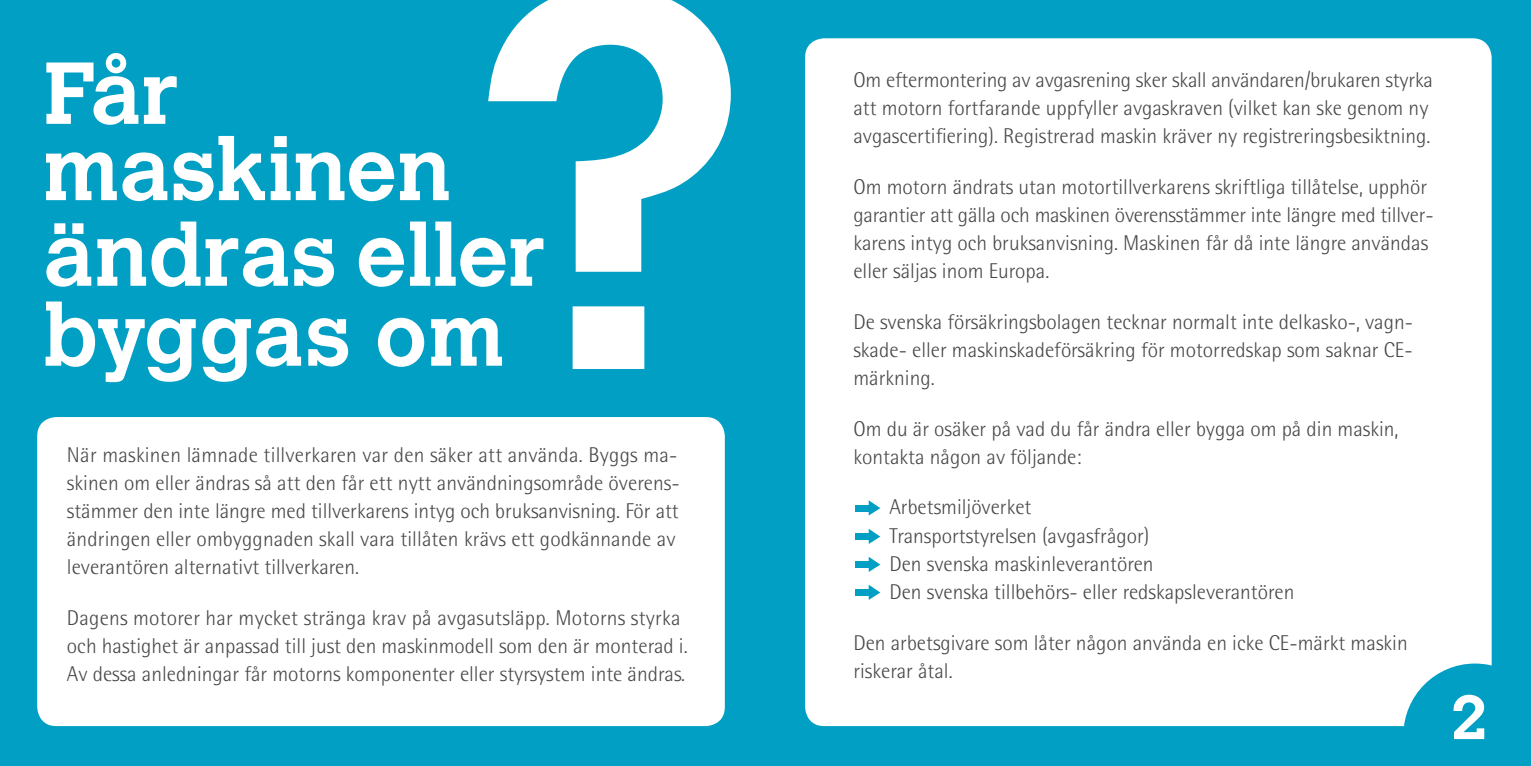
<style>
.page{position:relative;width:1531px;height:766px;background:#fff}
.page>*{position:absolute;margin:0;border:0;box-sizing:border-box;transform-origin:0 0}
.t1{font:700 86.85px/76.3px "Calvert MT Std";color:#fff}
.t2{font:700 61.43px "Calvert MT Std";color:#fff}
.t3{font:300 21.38px/28.1px "AT Rotis Semi Sans";color:#464748}
</style>
<div class="page">
<div style="left:0;top:0;width:1531px;height:765px;background:#009fc3"></div>
<div style="left:37px;top:417px;width:688px;height:308px;background:#fff;border-radius:19px"></div>
<div style="left:805px;top:38px;width:686px;height:687px;background:#fff;border-radius:19px"></div>
<svg style="left:869px;top:500px;width:11px;height:15px"></svg>
<div style="left:855px;top:505px;width:16px;height:6px;background:#009fc3"></div>
<svg style="left:869px;top:529px;width:11px;height:15px"></svg>
<div style="left:855px;top:533px;width:16px;height:7px;background:#009fc3"></div>
<svg style="left:869px;top:557px;width:11px;height:15px"></svg>
<div style="left:855px;top:561px;width:16px;height:7px;background:#009fc3"></div>
<svg style="left:869px;top:585px;width:11px;height:14px"></svg>
<div style="left:855px;top:589px;width:16px;height:7px;background:#009fc3"></div>
<svg style="left:1403px;top:663px;width:89px;height:64px"></svg>
<svg style="left:488px;top:0;width:243px;height:369px"></svg>
<h1 class="t1" style="left:43px;top:54px;width:409px">Får maskinen</h1>
<h1 class="t1" style="left:43px;top:214px;width:503px;line-height:79.9px">ändras eller byggas om</h1>
<p class="t3" style="left:67px;top:440px;width:614px">När maskinen lämnade tillverkaren var den säker att använda. Byggs ma&shy;skinen om eller ändras så att den får ett nytt användningsområde överens&shy;stämmer den inte längre med tillverkarens intyg och bruksanvisning. För att ändringen eller ombyggnaden skall vara tillåten krävs ett godkännande av leverantören alternativt tillverkaren.</p>
<p class="t3" style="left:67px;top:603px;width:622px">Dagens motorer har mycket stränga krav på avgasutsläpp. Motorns styrka och hastighet är anpassad till just den maskinmodell som den är monterad i.<br>Av dessa anledningar får motorns komponenter eller styrsystem inte ändras.</p>
<p class="t3" style="left:853px;top:65px;width:581px">Om eftermontering av avgasrening sker skall användaren/brukaren styrka att motorn fortfarande uppfyller avgaskraven (vilket kan ske genom ny avgascertifiering). Registrerad maskin kräver ny registreringsbesiktning.</p>
<p class="t3" style="left:853px;top:172px;width:582px">Om motorn ändrats utan motortillverkarens skriftliga tillåtelse, upphör garantier att gälla och maskinen överensstämmer inte längre med tillver&shy;karens intyg och bruksanvisning. Maskinen får då inte längre användas eller säljas inom Europa.</p>
<p class="t3" style="left:853px;top:307px;width:561px;text-align:justify">De svenska försäkringsbolagen tecknar normalt inte delkasko-, vagn&shy;skade- eller maskinskadeförsäkring för motorredskap som saknar CE&shy;märkning.</p>
<p class="t3" style="left:853px;top:414px;width:547px">Om du är osäker på vad du får ändra eller bygga om på din maskin, kontakta någon av följande:</p>
<p class="t3" style="left:889px;top:493px;width:406px">Arbetsmiljöverket<br>Transportstyrelsen (avgasfrågor)<br>Den svenska maskinleverantören<br>Den svenska tillbehörs- eller redskapsleverantören</p>
<p class="t3" style="left:853px;top:628px;width:556px">Den arbetsgivare som låter någon använda en icke CE-märkt maskin riskerar åtal.</p>
<h2 class="t2" style="left:1450px;top:678px;width:39px">2</h2>
</div>
